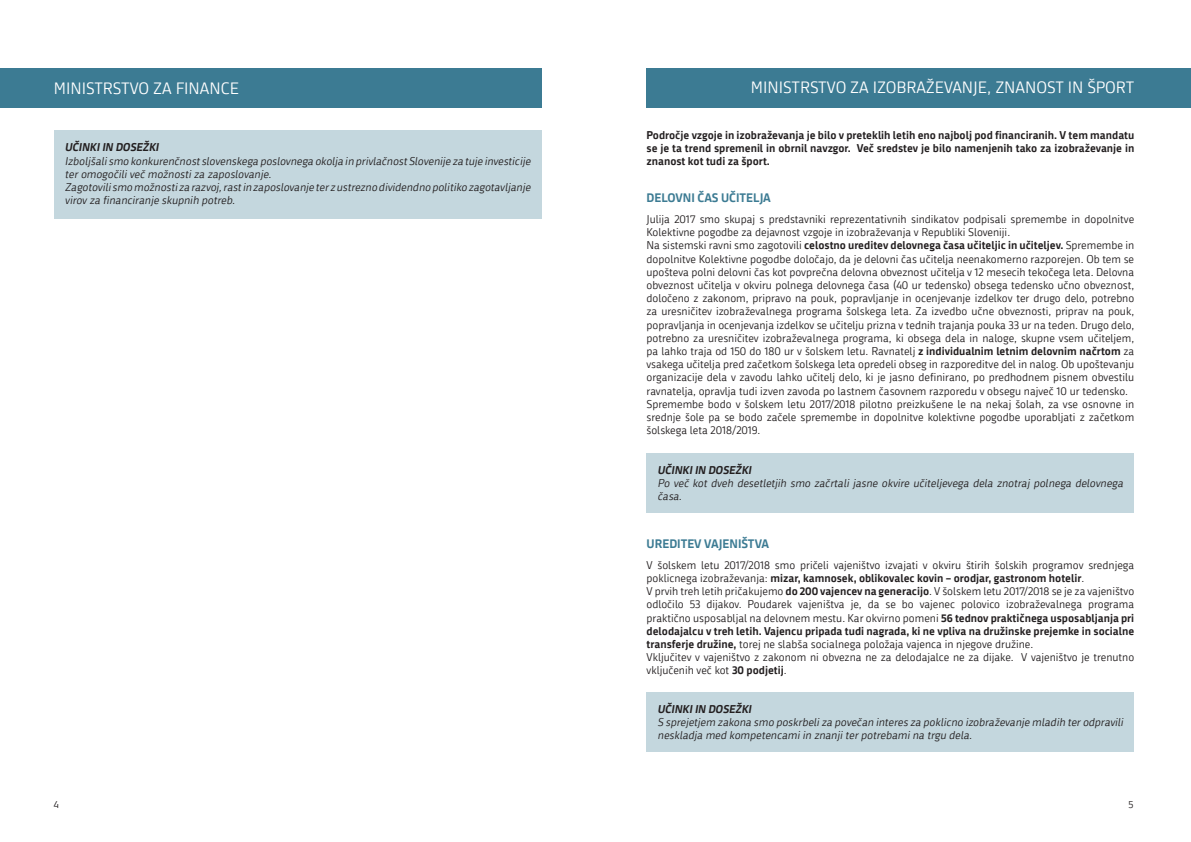
<style>
.page{position:relative;width:1191px;height:842px;background:#fff}
.page>*{position:absolute;margin:0;border:0;box-sizing:border-box;transform-origin:0 0}
.t1{font:16px "Republika";color:#fff}
.t2{font:700 12px "Republika";color:#3c7b93}
.t3{font:11px/13.2px "Republika";color:#231f20}
.t4{font:italic 11px/13.2px "Republika";color:#231f20}
.t5{font:700 11px/13.2px "Republika";color:#231f20;text-align:justify}
.t6{font:italic 700 11px "Republika";color:#231f20}
.t7{font:10px "Republika";color:#231f20}
.s1{font-weight:700}
</style>
<div class="page">
<div style="left:0;top:68px;width:541px;height:40px;background:#3c7b93"></div>
<div style="left:54px;top:130px;width:487px;height:89px;background:#c4d7de"></div>
<div style="left:646px;top:68px;width:545px;height:40px;background:#3c7b93"></div>
<div style="left:646px;top:453px;width:488px;height:59px;background:#c4d7de"></div>
<div style="left:646px;top:692px;width:488px;height:59px;background:#c4d7de"></div>
<p class="t1" style="left:54px;top:77px;width:187px">MINISTRSTVO ZA FINANCE</p>
<p class="t6" style="left:65px;top:139px;width:98px">UČINKIIN DOSEŽKI</p>
<p class="t4" style="left:65px;top:154px;width:469px">Izboljšalismo konkurenčnostslovenskega poslovnega okolja in privlačnostSlovenije za tuje investicije teromogočiliveč možnostiza zaposlovanje.</p>
<p class="t4" style="left:65px;top:180px;width:469px">Zagotovilismo možnostiza razvoj,rastin zaposlovanje terz ustrezno dividendno politiko zagotavljanje virov za financiranje skupnih potreb.</p>
<p class="t1" style="left:751px;top:76px;width:385px">MINISTRSTVO ZA IZOBRAŽEVANJE, ZNANOST IN ŠPORT</p>
<p class="t5" style="left:646px;top:128px;width:489px">Področje vzgoje in izobraževanja je bilo v preteklih letih eno najbolj pod financiranih. V tem mandatu se je ta trend spremenil in obrnil navzgor. Več sredstev je bilo namenjenih tako za izobraževanje in znanost kot tudi za šport.</p>
<p class="t2" style="left:646px;top:188px;width:126px">DELOVNI ČAS UČITELJA</p>
<p class="t3" style="left:646px;top:212px;width:489px">Julija 2017 smo skupaj s predstavniki reprezentativnih sindikatov podpisali spremembe in dopolnitve<br>Kolektivne pogodbe za dejavnost vzgoje in izobraževanja v Republiki Sloveniji.</p>
<p class="t3" style="left:646px;top:238px;width:489px;text-align:justify">Na sistemski ravni smo zagotovili <span class="s1">celostno ureditev delovnega časa učiteljic in učiteljev.</span> Spremembe in dopolnitve Kolektivne pogodbe določajo, da je delovni čas učitelja neenakomerno razporejen. Ob tem se upošteva polni delovni čas kot povprečna delovna obveznost učitelja v 12 mesecih tekočega leta. Delovna obveznost učitelja v okviru polnega delovnega časa (40 ur tedensko) obsega tedensko učno obveznost, določeno z zakonom, pripravo na pouk, popravljanje in ocenjevanje izdelkov ter drugo delo, potrebno za uresničitev izobraževalnega programa šolskega leta. Za izvedbo učne obveznosti, priprav na pouk, popravljanja in ocenjevanja izdelkov se učitelju prizna v tednih trajanja pouka 33 ur na teden. Drugo delo, potrebno za uresničitev izobraževalnega programa, ki obsega dela in naloge, skupne vsem učiteljem, pa lahko traja od 150 do 180 ur v šolskem letu. Ravnatelj <span class="s1">z individualnim letnim delovnim načrtom</span> za vsakega učitelja pred začetkom šolskega leta opredeli obseg in razporeditve del in nalog. Ob upoštevanju organizacije dela v zavodu lahko učitelj delo, ki je jasno definirano, po predhodnem pisnem obvestilu ravnatelja, opravlja tudi izven zavoda po lastnem časovnem razporedu v obsegu največ 10 ur tedensko.</p>
<p class="t3" style="left:646px;top:397px;width:489px;text-align:justify">Spremembe bodo v šolskem letu 2017/2018 pilotno preizkušene le na nekaj šolah, za vse osnovne in srednje šole pa se bodo začele spremembe in dopolnitve kolektivne pogodbe uporabljati z začetkom šolskega leta 2018/2019.</p>
<p class="t6" style="left:657px;top:462px;width:98px">UČINKIIN DOSEŽKI</p>
<p class="t4" style="left:657px;top:476px;width:469px">Po več kot dveh desetletj ih smo začrtali jasne okvire učiteljevega dela znotraj polnega delovnega časa.</p>
<p class="t2" style="left:646px;top:534px;width:124px">UREDITEV VAJENIŠTVA</p>
<p class="t3" style="left:646px;top:558px;width:489px">V šolskem letu 2017/2018 smo pričeli vajeništvo izvajati v okviru štirih šolskih programov srednjega poklicnega izobraževanja: <span class="s1">mizar, kamnosek, oblikovalec kovin – orodjar, gastronom hotelir</span>.</p>
<p class="t3" style="left:646px;top:584px;width:489px;text-align:justify">V prvih treh letih pričakujemo <span class="s1">do 200 vajencev na generacijo</span>. V šolskem letu 2017/2018 se je za vajeništvo odločilo 53 dijakov. Poudarek vajeništva je, da se bo vajenec polovico izobraževalnega programa praktično usposabljal na delovnem mestu. Kar okvirno pomeni <span class="s1">56 tednov praktičnega usposabljanja pri delodajalcu v treh letih. Vajencu pripada tudi nagrada, ki ne vpliva na družinske prejemke in socialne transferje družine,</span> torej ne slabša socialnega položaja vajenca in njegove družine.</p>
<p class="t3" style="left:646px;top:650px;width:489px">Vključitev v vajeništvo z zakonom ni obvezna ne za delodajalce ne za dijake. V vajeništvo je trenutno vključenih več kot <span class="s1">30 podjetij</span>.</p>
<p class="t6" style="left:657px;top:700px;width:98px">UČINKIIN DOSEŽKI</p>
<p class="t4" style="left:657px;top:715px;width:469px">S sprejetjem zakona smo poskrbeliza povečan interes za poklicno izobraževanje mladih terodpravili neskladja med kompetencamiin znanjiterpotrebamina trgu dela.</p>
<p class="t7" style="left:54px;top:798px;width:6px">4</p>
<p class="t7" style="left:1128px;top:798px;width:6px">5</p>
</div>
